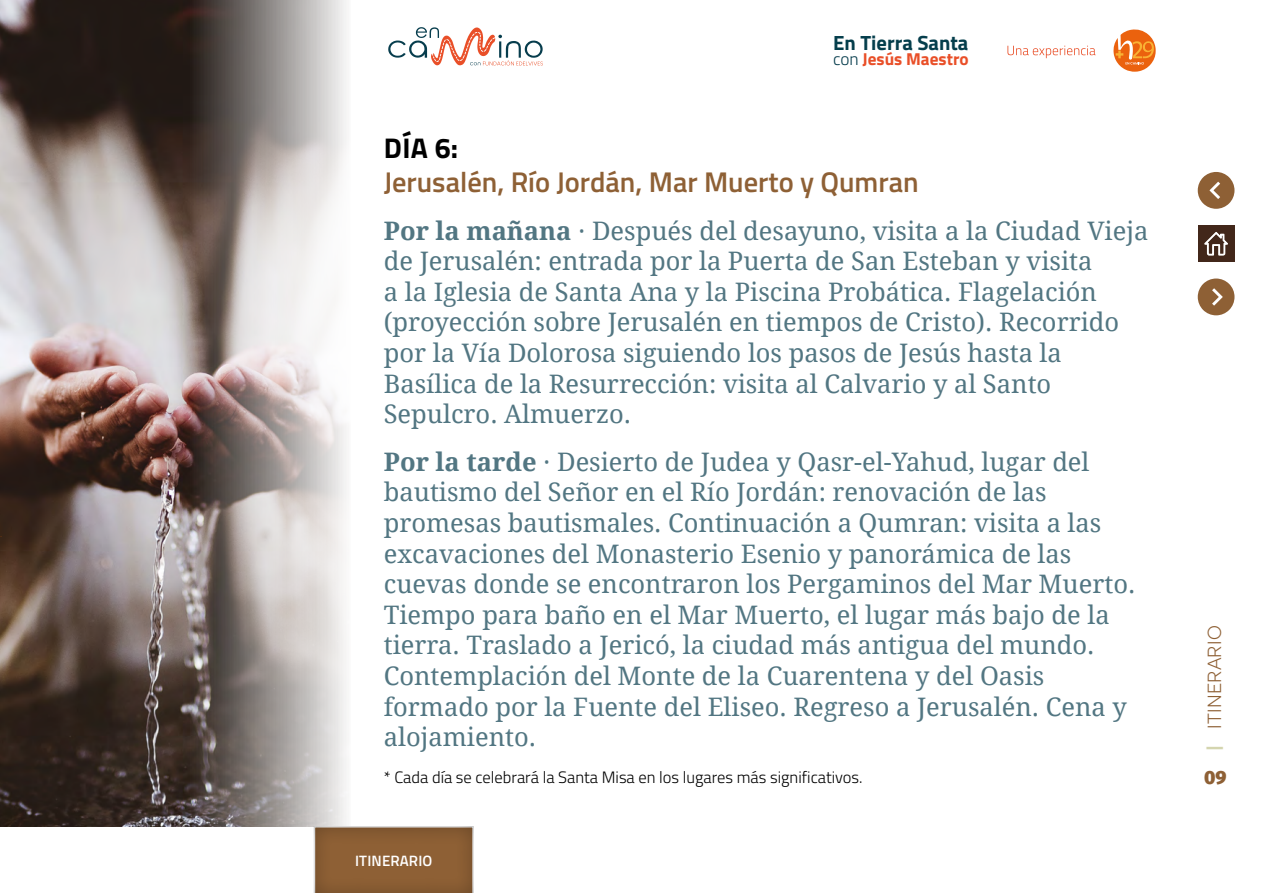
<style>
.page{position:relative;width:1263px;height:893px;background:#fff}
.page>*{position:absolute;margin:0;border:0;box-sizing:border-box;transform-origin:0 0}
.t1{font:600 28.5px "Titillium Web";color:#8e6035}
.t2{font:700 28.5px "Titillium Web";color:#000}
.t3{font:25.5px/30.6px "Droid Serif";color:#527682}
.t4{font:700 20.55px "Titillium Web";color:#053e4c}
.t5{font:300 19.05px "BR Sonoma";letter-spacing:.01em;color:#8e6035}
.t6{font:800 19.05px "Fira Sans";color:#8e6035}
.t7{font:700 17.25px "Titillium Web";color:#e94f28}
.t8{font:300 16.5px "Titillium Web";color:#000}
.t9{font:600 15px "Titillium Web";letter-spacing:.01em;color:#fff}
.s1{font-weight:300;color:#073d4d}
.s2{font-weight:700}
.s3{font-weight:700;color:#d4d5af}
</style>
<div class="page">
<img style="left:0;top:0;width:347px;height:826px">
<svg style="left:388px;top:27px;width:155px;height:39px"></svg>
<div style="left:1198px;top:225px;width:36px;height:37px;background:#42271a"></div>
<svg style="left:1204px;top:232px;width:24px;height:24px"></svg>
<svg style="left:1198px;top:279px;width:36px;height:36px"></svg>
<svg style="left:1198px;top:172px;width:36px;height:37px"></svg>
<svg style="left:1113px;top:29px;width:43px;height:43px"></svg>
<svg style="left:1007px;top:46px;width:88px;height:12px"></svg>
<div style="left:302px;top:816px;width:185px;height:77px;background:#000;opacity:.3"></div>
<p class="t4" style="left:833px;top:27px;width:137px">En Tierra Santa</p>
<p class="t7" style="left:833px;top:46px;width:137px"><span class="s1">con</span> Jesús Maestro</p>
<p class="t2" style="left:384px;top:126px;width:76px">DÍA 6:</p>
<p class="t1" style="left:384px;top:161px;width:536px">Jerusalén, Río Jordán, Mar Muerto y Qumran</p>
<p class="t3" style="left:384px;top:214px;width:766px"><span class="s2">Por la mañana</span> · Después del desayuno, visita a la Ciudad Vieja de Jerusalén: entrada por la Puerta de San Esteban y visita<br>a la Iglesia de Santa Ana y la Piscina Probática. Flagelación (proyección sobre Jerusalén en tiempos de Cristo). Recorrido por la Vía Dolorosa siguiendo los pasos de Jesús hasta la Basílica de la Resurrección: visita al Calvario y al Santo Sepulcro. Almuerzo.</p>
<p class="t3" style="left:384px;top:446px;width:753px"><span class="s2">Por la tarde</span> · Desierto de Judea y Qasr-el-Yahud, lugar del bautismo del Señor en el Río Jordán: renovación de las promesas bautismales. Continuación a Qumran: visita a las excavaciones del Monasterio Esenio y panorámica de las cuevas donde se encontraron los Pergaminos del Mar Muerto.<br>Tiempo para baño en el Mar Muerto, el lugar más bajo de la tierra. Traslado a Jericó, la ciudad más antigua del mundo.<br>Contemplación del Monte de la Cuarentena y del Oasis formado por la Fuente del Eliseo. Regreso a Jerusalén. Cena y alojamiento.</p>
<p class="t8" style="left:384px;top:765px;width:480px">* Cada día se celebrará la Santa Misa en los lugares más significativos.</p>
<p class="t9" style="left:355px;top:849px;width:79px">ITINERARIO</p>
<p class="t5" style="left:1203px;top:751px;width:127px;rotate:-90deg"><span class="s3">|</span> ITINERARIO</p>
<p class="t6" style="left:1204px;top:760px;width:24px">09</p>
</div>
